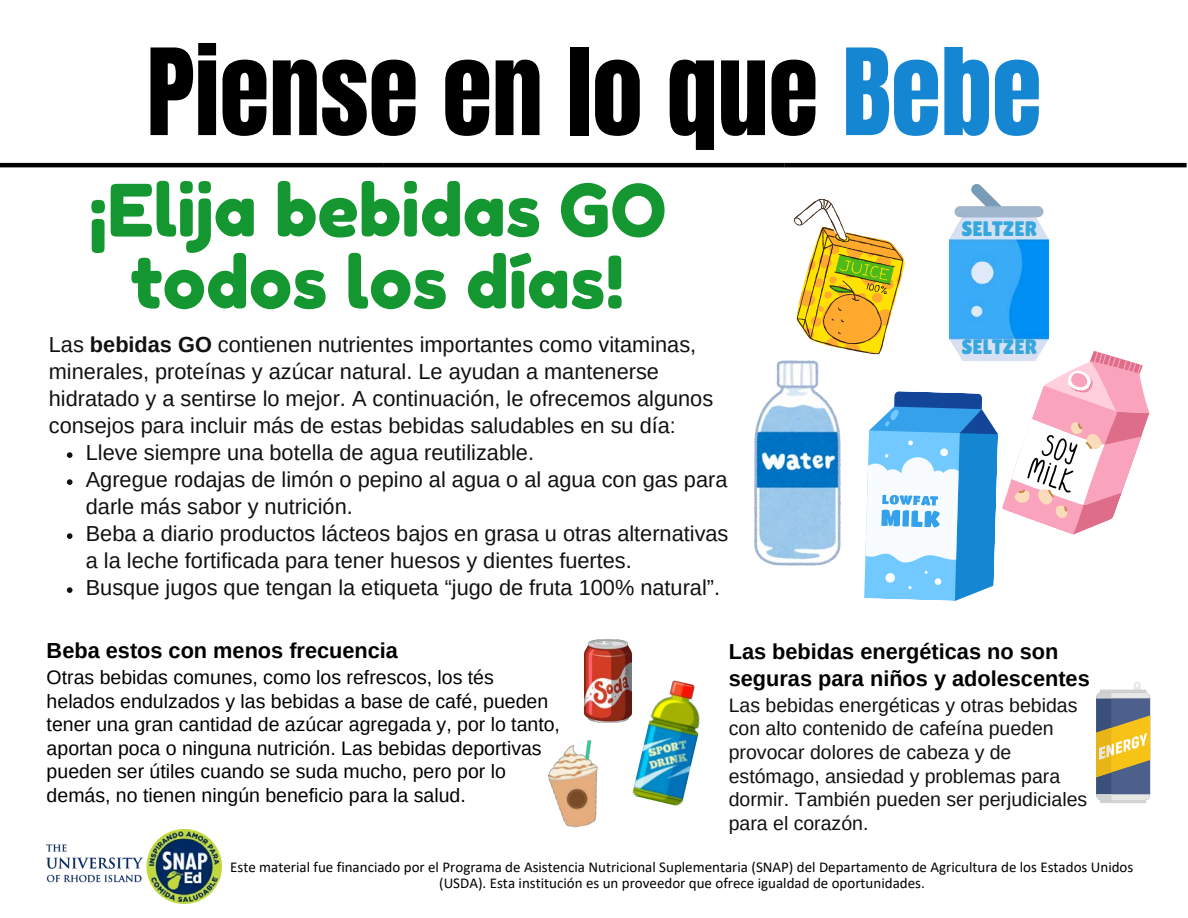
<style>
.page{position:relative;width:1188px;height:918px;background:#fff}
.page>*{position:absolute;margin:0;border:0;box-sizing:border-box;transform-origin:0 0}
.t1{font:102px "Anton";color:#000}
.t2{font:72px/72px "Fredoka One";color:#149631;text-align:center}
.t3{font:21.75px/27px "Arimo";color:#111}
.t4{font:700 21.75px/27px "Arimo";color:#000}
.t5{font:21px "Lilita One";color:#34a7de}
.t6{font:19.5px/23.5px "Arimo";color:#000}
.t7{font:19.5px/23.5px "Arimo";color:#111}
.t8{font:15px/16.8px "Calibri";color:#000;text-align:center}
.s1{color:#1586d1}
.s2{font-weight:700}
</style>
<div class="page">
<img style="left:971px;top:185px;width:17px;height:8px">
<img style="left:632px;top:680px;width:68px;height:126px">
<img style="left:585px;top:640px;width:47px;height:83px">
<img style="left:548px;top:740px;width:51px;height:88px">
<hr style="left:1100px;top:800px;width:47px;height:3px;background:#d0d3d0">
<svg style="left:1096px;top:682px;width:54px;height:118px;background:#a69e7a"></svg>
<hr style="left:0;top:163px;width:383px;height:4px;background:#000">
<hr style="left:383px;top:163px;width:402px;height:4px;background:#000">
<hr style="left:785px;top:163px;width:402px;height:4px;background:#000">
<svg style="left:790px;top:193px;width:360px;height:408px"></svg>
<img style="left:754px;top:361px;width:87px;height:205px">
<img style="left:47px;top:829px;width:174px;height:74px">
<svg style="left:67px;top:452px;width:6px;height:6px"></svg>
<svg style="left:67px;top:479px;width:6px;height:6px"></svg>
<svg style="left:67px;top:533px;width:6px;height:6px"></svg>
<svg style="left:67px;top:587px;width:6px;height:6px"></svg>
<p class="t1" style="left:147px;top:19px;width:897px">Piense en lo que <span class="s1">Bebe</span></p>
<p class="t2" style="left:88px;top:174px;width:579px">¡Elija bebidas GO todos los días!</p>
<p class="t3" style="left:49px;top:331px;width:666px">Las <span class="s2">bebidas GO</span> contienen nutrientes importantes como vitaminas, minerales, proteínas y azúcar natural. Le ayudan a mantenerse hidratado y a sentirse lo mejor. A continuación, le ofrecemos algunos consejos para incluir más de estas bebidas saludables en su día:</p>
<h5 class="t3" style="left:86px;top:439px;width:450px">Lleve siempre una botella de agua reutilizable.</h5>
<p class="t3" style="left:86px;top:466px;width:643px">Agregue rodajas de limón o pepino al agua o al agua con gas para darle más sabor y nutrición.</p>
<h5 class="t3" style="left:86px;top:520px;width:644px">Beba a diario productos lácteos bajos en grasa u otras alternativas a la leche fortificada para tener huesos y dientes fuertes.</h5>
<p class="t3" style="left:86px;top:574px;width:636px">Busque jugos que tengan la etiqueta “jugo de fruta 100% natural”.</p>
<h3 class="t5" style="left:961px;top:217px;width:77px">SELTZER</h3>
<p class="t5" style="left:961px;top:335px;width:77px">SELTZER</p>
<h3 class="t4" style="left:47px;top:637px;width:353px">Beba estos con menos frecuencia</h3>
<h3 class="t6" style="left:47px;top:665px;width:515px">Otras bebidas comunes, como los refrescos, los tés helados endulzados y las bebidas a base de café, pueden tener una gran cantidad de azúcar agregada y, por lo tanto, aportan poca o ninguna nutrición. Las bebidas deportivas pueden ser útiles cuando se suda mucho, pero por lo demás, no tienen ningún beneficio para la salud.</h3>
<p class="t4" style="left:729px;top:638px;width:363px">Las bebidas energéticas no son seguras para niños y adolescentes</p>
<p class="t7" style="left:729px;top:693px;width:360px">Las bebidas energéticas y otras bebidas con alto contenido de cafeína pueden provocar dolores de cabeza y de estómago, ansiedad y problemas para dormir. También pueden ser perjudiciales para el corazón.</p>
<p class="t8" style="left:230px;top:859px;width:905px">Este material fue financiado por el Programa de Asistencia Nutricional Suplementaria (SNAP) del Departamento de Agricultura de los Estados Unidos (USDA). Esta institución es un proveedor que ofrece igualdad de oportunidades.</p>
</div>
